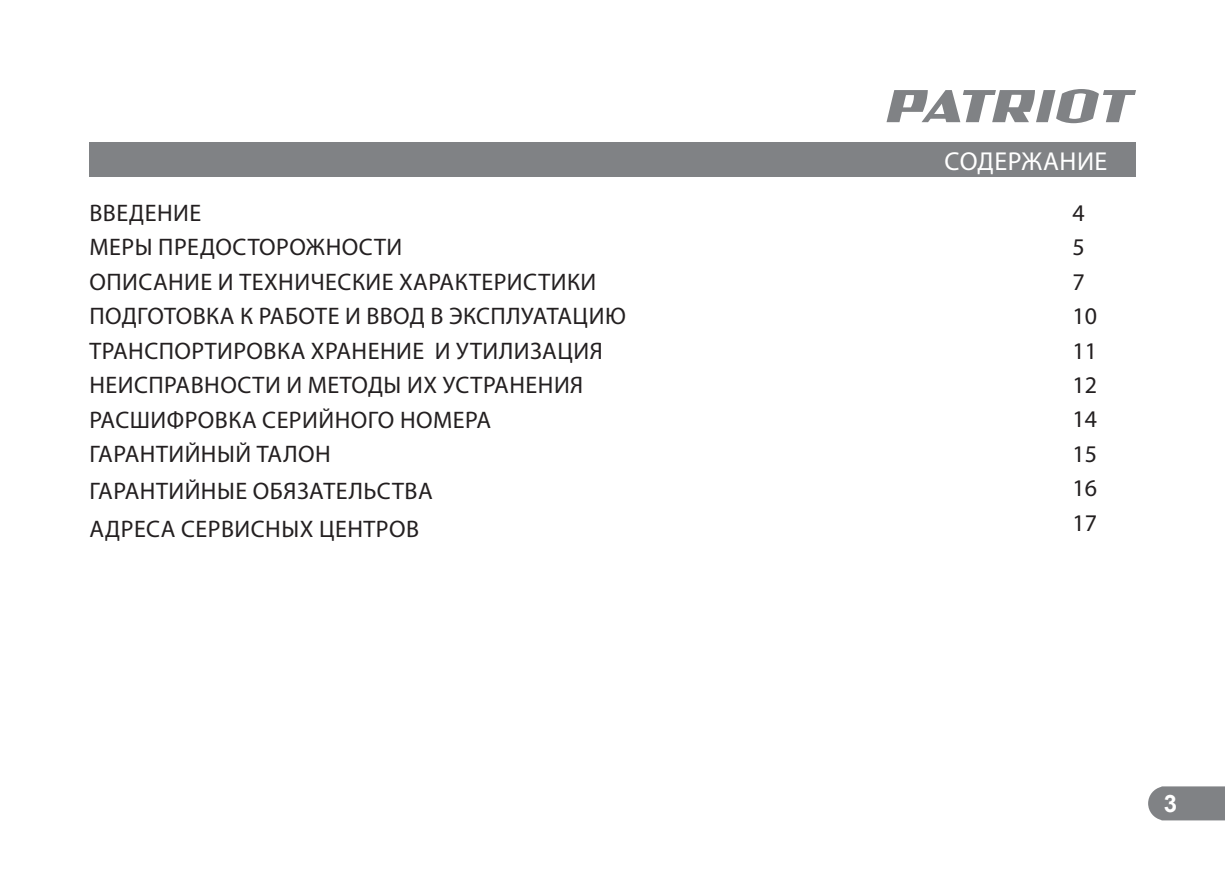
<style>
.page{position:relative;width:1225px;height:876px;background:#fff}
.page>*{position:absolute;margin:0;border:0;box-sizing:border-box;transform-origin:0 0}
.t1{font:26px "Myriad Pro";letter-spacing:.02em;color:#fff}
.t2{font:24px/34.4px "Myriad Pro";letter-spacing:.02em;color:#231f20}
.t3{font:24px/34.4px "Myriad Pro";color:#231f20}
.t4{font:700 24px "Arial";color:#fff}
</style>
<div class="page">
<div style="left:89px;top:143px;width:1047px;height:34px;background:#808285"></div>
<svg style="left:1148px;top:786px;width:77px;height:34px"></svg>
<svg style="left:886px;top:89px;width:250px;height:34px"></svg>
<p class="t2" style="left:89px;top:195px;width:538px">ВВЕДЕНИЕ<br>МЕРЫ ПРЕДОСТОРОЖНОСТИ<br>ОПИСАНИЕ И ТЕХНИЧЕСКИЕ ХАРАКТЕРИСТИКИ<br>ПОДГОТОВКА К РАБОТЕ И ВВОД В ЭКСПЛУАТАЦИЮ<br>ТРАНСПОРТИРОВКА ХРАНЕНИЕ И УТИЛИЗАЦИЯ<br>НЕИСПРАВНОСТИ И МЕТОДЫ ИХ УСТРАНЕНИЯ<br>РАСШИФРОВКА СЕРИЙНОГО НОМЕРА<br>ГАРАНТИЙНЫЙ ТАЛОН</p>
<p class="t2" style="left:89px;top:472px;width:345px;line-height:37.2px">ГАРАНТИЙНЫЕ ОБЯЗАТЕЛЬСТВА<br>АДРЕСА СЕРВИСНЫХ ЦЕНТРОВ</p>
<p class="t1" style="left:944px;top:145px;width:164px">СОДЕРЖАНИЕ</p>
<p class="t3" style="left:1072px;top:195px;width:26px">4<br>5<br>7<br>10<br>11<br>12<br>14<br>15<br>16<br>17</p>
<p class="t4" style="left:1163px;top:788px;width:15px">3</p>
</div>
